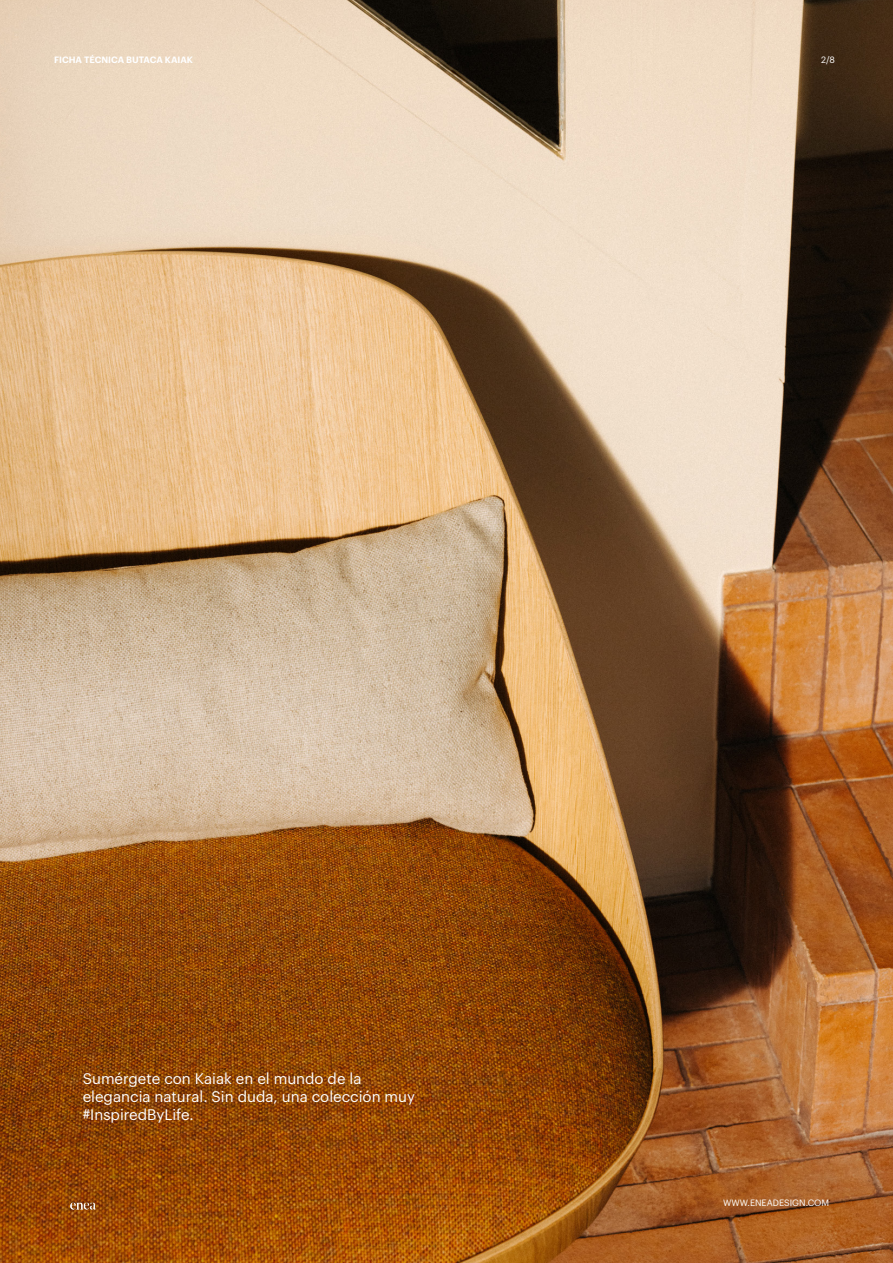
<style>
.page{position:relative;width:893px;height:1263px;background:#fff}
.page>*{position:absolute;margin:0;border:0;box-sizing:border-box;transform-origin:0 0}
.t1{font:15px/18px "Graphik";color:#fff}
.t2{font:600 9px "Graphik";color:#fff}
.t3{font:9px "Graphik";color:#fff}
</style>
<div class="page">
<img style="left:0;top:0;width:893px;height:1263px">
<img style="left:70px;top:1202px;width:25px;height:7px">
<p class="t2" style="left:54px;top:53px;width:141px">FICHA TÉCNICA BUTACA KAIAK</p>
<p class="t3" style="left:821px;top:53px;width:15px">2/8</p>
<p class="t1" style="left:83px;top:1068px;width:334px">Sumérgete con Kaiak en el mundo de la elegancia natural. Sin duda, una colección muy #InspiredByLife.</p>
<p class="t3" style="left:723px;top:1196px;width:108px">WWW.ENEADESIGN.COM</p>
</div>
